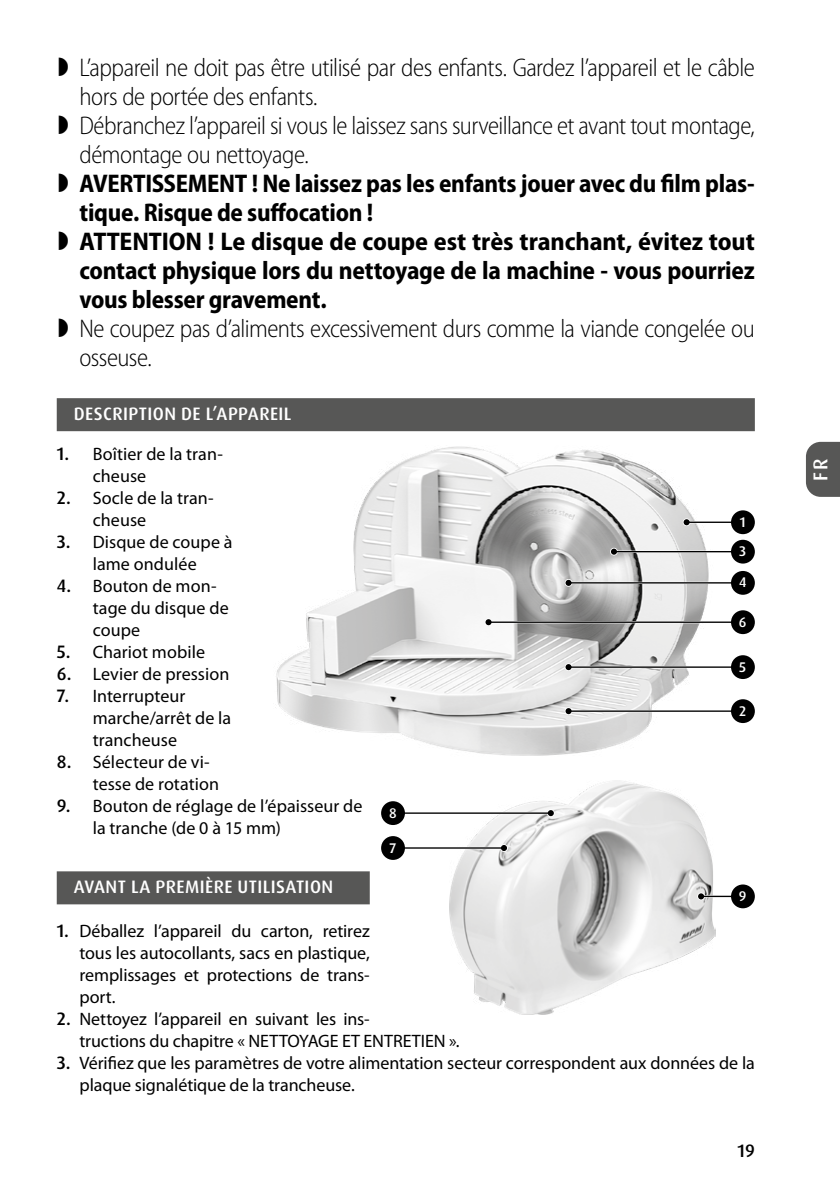
<style>
.page{position:relative;width:840px;height:1191px;background:#fff}
.page>*{position:absolute;margin:0;border:0;box-sizing:border-box;transform-origin:0 0}
.t1{font:300 semi-condensed 25.6px/29px "Myriad Pro";letter-spacing:-.02em;color:#000}
.t2{font:700 semi-condensed 25.6px/29px "Myriad Pro";letter-spacing:-.01em;color:#000}
.t3{font:500 20px "Dax Pro";color:#fff}
.t4{font:18px/22px "Myriad Pro";color:#000}
.t5{font:500 18px "Dax Pro";letter-spacing:.025em;color:#fff}
.t6{font:500 18px "Dax Pro";color:#000}
.t7{font:500 14px/29.4px "Dax Pro";color:#fff}
.s1{font-family:"Dax Pro";font-weight:500}
</style>
<div class="page">
<svg style="left:806px;top:442px;width:33px;height:55px;background:#5f5f5e"></svg>
<div style="left:57px;top:398px;width:697px;height:33px;background:#575756"></div>
<div style="left:57px;top:871px;width:312px;height:33px;background:#575756"></div>
<img style="left:449px;top:788px;width:265px;height:226px">
<hr style="left:393px;top:847px;width:110px;height:2px;background:#fff">
<hr style="left:393px;top:847px;width:110px;height:1px;background:#000">
<svg style="left:500px;top:845px;width:6px;height:6px"></svg>
<svg style="left:546px;top:809px;width:8px;height:8px"></svg>
<hr style="left:393px;top:812px;width:157px;height:2px;background:#000">
<svg style="left:547px;top:810px;width:6px;height:6px"></svg>
<div style="left:381px;top:836px;width:24px;height:24px;background:#000;border-radius:50%"></div>
<div style="left:381px;top:801px;width:24px;height:24px;background:#000;border-radius:50%"></div>
<svg style="left:696px;top:892px;width:8px;height:8px"></svg>
<hr style="left:700px;top:895px;width:42px;height:2px;background:#000">
<svg style="left:697px;top:893px;width:6px;height:6px"></svg>
<div style="left:730px;top:884px;width:24px;height:24px;background:#000;border-radius:50%"></div>
<img style="left:242px;top:431px;width:503px;height:357px">
<svg style="left:682px;top:518px;width:8px;height:8px"></svg>
<hr style="left:686px;top:521px;width:56px;height:2px;background:#000">
<svg style="left:683px;top:519px;width:6px;height:6px"></svg>
<hr style="left:613px;top:550px;width:129px;height:3px;background:#fff">
<hr style="left:613px;top:551px;width:129px;height:1px;background:#000">
<svg style="left:610px;top:548px;width:6px;height:7px"></svg>
<hr style="left:568px;top:582px;width:174px;height:2px;background:#fff">
<svg style="left:564px;top:579px;width:8px;height:8px"></svg>
<hr style="left:568px;top:582px;width:174px;height:1px;background:#000">
<svg style="left:565px;top:580px;width:6px;height:6px"></svg>
<svg style="left:484px;top:618px;width:8px;height:8px"></svg>
<hr style="left:488px;top:621px;width:254px;height:2px;background:#000">
<svg style="left:485px;top:619px;width:6px;height:6px"></svg>
<svg style="left:564px;top:707px;width:8px;height:8px"></svg>
<hr style="left:568px;top:710px;width:174px;height:2px;background:#000">
<svg style="left:565px;top:708px;width:6px;height:6px"></svg>
<svg style="left:564px;top:663px;width:8px;height:8px"></svg>
<hr style="left:568px;top:666px;width:174px;height:2px;background:#000">
<svg style="left:565px;top:664px;width:6px;height:6px"></svg>
<div style="left:730px;top:510px;width:24px;height:24px;background:#000;border-radius:50%"></div>
<div style="left:730px;top:540px;width:24px;height:23px;background:#000;border-radius:50%"></div>
<div style="left:730px;top:571px;width:24px;height:24px;background:#000;border-radius:50%"></div>
<div style="left:730px;top:610px;width:24px;height:24px;background:#000;border-radius:50%"></div>
<div style="left:730px;top:699px;width:24px;height:24px;background:#000;border-radius:50%"></div>
<div style="left:730px;top:655px;width:24px;height:24px;background:#000;border-radius:50%"></div>
<h1 class="t1" style="left:79px;top:53px;width:676px">L’appareil ne doit pas être utilisé par des enfants. Gardez l’appareil et le câble hors de portée des enfants.<br>Débranchez l’appareil si vous le laissez sans surveillance et avant tout montage, démontage ou nettoyage.</h1>
<p class="t2" style="left:79px;top:169px;width:676px">AVERTISSEMENT ! Ne laissez pas les enfants jouer avec du film plas&shy;tique. Risque de suffocation !<br>ATTENTION ! Le disque de coupe est très tranchant, évitez tout contact physique lors du nettoyage de la machine - vous pourriez vous blesser gravement.</p>
<h1 class="t1" style="left:79px;top:314px;width:676px">Ne coupez pas d’aliments excessivement durs comme la viande congelée ou osseuse.</h1>
<p class="t5" style="left:74px;top:402px;width:219px">DESCRIPTION DE L’APPAREIL</p>
<p class="t4" style="left:93px;top:443px;width:131px;text-indent:-36px"><span class="s1">1.</span> Boîtier de la tran&shy;cheuse</p>
<p class="t4" style="left:93px;top:487px;width:122px;text-indent:-36px"><span class="s1">2.</span> Socle de la tran&shy;cheuse</p>
<p class="t4" style="left:57px;top:531px;width:177px;text-align:center"><span class="s1">3.</span> Disque de coupe à lame ondulée</p>
<p class="t4" style="left:93px;top:575px;width:137px;text-indent:-36px"><span class="s1">4.</span> Bouton de mon&shy;tage du disque de coupe</p>
<p class="t4" style="left:57px;top:641px;width:150px"><span class="s1">5.</span> Chariot mobile</p>
<p class="t4" style="left:57px;top:663px;width:174px"><span class="s1">6.</span> Levier de pression</p>
<p class="t4" style="left:93px;top:685px;width:140px;text-indent:-36px"><span class="s1">7.</span> Interrupteur marche/arrêt de la trancheuse</p>
<p class="t4" style="left:93px;top:751px;width:128px;text-indent:-36px"><span class="s1">8.</span> Sélecteur de vi&shy;tesse de rotation</p>
<p class="t4" style="left:93px;top:795px;width:271px;text-indent:-36px"><span class="s1">9.</span> Bouton de réglage de l’épaisseur de la tranche (de 0 à 15 mm)</p>
<p class="t7" style="left:738px;top:507px;width:8px">1<br>3</p>
<p class="t7" style="left:738px;top:568px;width:9px">4</p>
<p class="t7" style="left:738px;top:607px;width:9px">6</p>
<p class="t7" style="left:738px;top:652px;width:8px">5</p>
<p class="t7" style="left:738px;top:696px;width:9px">2</p>
<p class="t7" style="left:389px;top:798px;width:9px">8</p>
<p class="t7" style="left:389px;top:833px;width:8px">7</p>
<p class="t5" style="left:74px;top:875px;width:261px">AVANT LA PREMIÈRE UTILISATION</p>
<p class="t4" style="left:79px;top:920px;width:291px;text-align:justify;text-indent:-23px"><span class="s1">1.</span> Déballez l’appareil du carton, retirez tous les autocollants, sacs en plastique, remplissages et protections de trans&shy;port.</p>
<p class="t4" style="left:79px;top:1008px;width:381px;text-indent:-23px"><span class="s1">2.</span> Nettoyez l’appareil en suivant les ins-<br>tructions du chapitre « NETTOYAGE ET ENTRETIEN ».</p>
<p class="t4" style="left:79px;top:1052px;width:676px;text-indent:-23px"><span class="s1">3.</span> Vérifiez que les paramètres de votre alimentation secteur correspondent aux données de la plaque signalétique de la trancheuse.</p>
<p class="t7" style="left:738px;top:881px;width:9px">9</p>
<p class="t6" style="left:737px;top:1139px;width:19px">19</p>
<p class="t3" style="left:807px;top:481px;width:24px;rotate:-90deg">FR</p>
</div>
